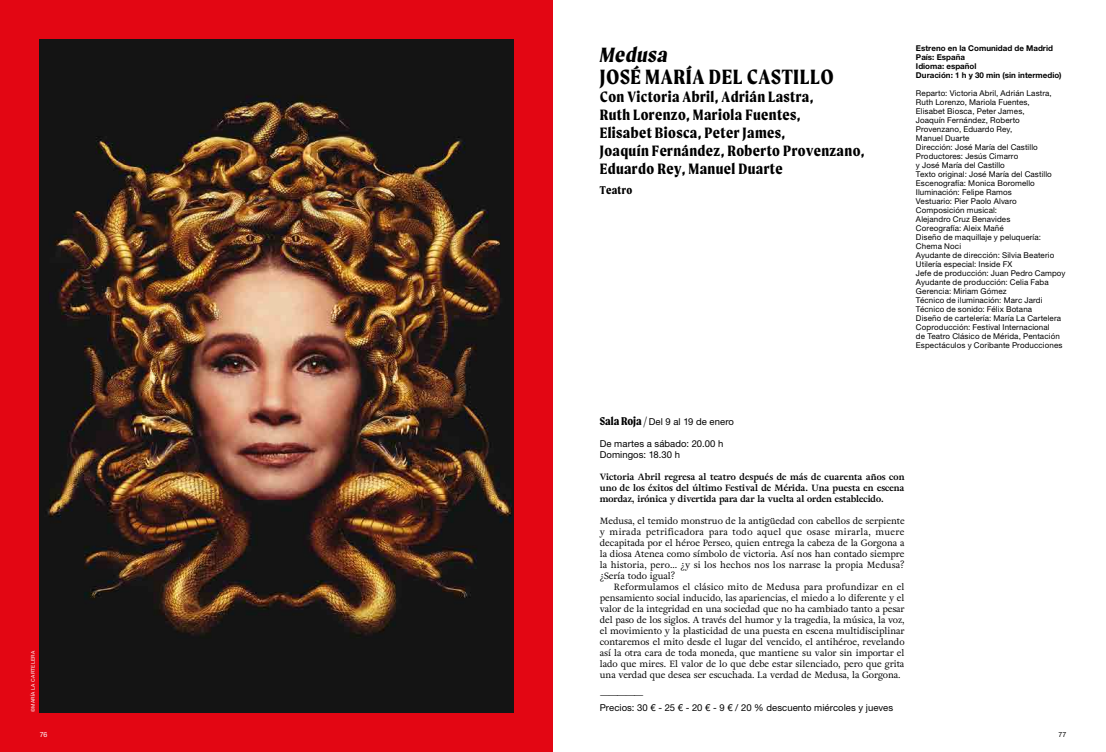
<style>
.page{position:relative;width:1106px;height:752px;background:#fff}
.page>*{position:absolute;margin:0;border:0;box-sizing:border-box;transform-origin:0 0}
.t1{font:700 22px "Moret";letter-spacing:.025em;color:#000}
.t2{font:italic 700 22px "Moret";letter-spacing:.025em;color:#000}
.t3{font:700 16px/18px "Moret";letter-spacing:.025em;color:#000}
.t4{font:700 12px "Moret";letter-spacing:.02em;color:#000}
.t5{font:9.5px/11px "Helvetica Neue LT Pro";letter-spacing:.005em;color:#000}
.t6{font:9px/11px "Adriane Text";letter-spacing:-.01em;color:#000;text-align:justify}
.t7{font:700 9px/11px "Adriane Text";letter-spacing:-.005em;color:#000;text-align:justify}
.t8{font:8px/9px "Helvetica Neue LT Pro";letter-spacing:.015em;color:#000}
.t9{font:700 8px/9px "Helvetica Neue LT Pro";color:#000}
.t10{font:7px "Helvetica Neue LT Pro";color:#fff}
.t11{font:7px "Helvetica Neue LT Pro";color:#000}
.t12{font:5px "Helvetica Neue LT Pro";letter-spacing:.05em;color:#fff}
.s1{font-family:"Moret";font-weight:700;font-size:12px}
</style>
<div class="page">
<div style="left:0;top:0;width:553px;height:751px;background:#e30613"></div>
<img style="left:40px;top:40px;width:473px;height:671px">
<p class="t12" style="left:30px;top:711px;width:63px;rotate:-90deg">©MARÍA LA CARTELERA</p>
<h1 class="t2" style="left:600px;top:42px;width:69px">Medusa</h1>
<h1 class="t1" style="left:600px;top:64px;width:235px">JOSÉ MARÍA DEL CASTILLO</h1>
<h2 class="t3" style="left:600px;top:87px;width:266px">Con Victoria Abril, Adrián Lastra,<br>Ruth Lorenzo, Mariola Fuentes,<br>Elisabet Biosca, Peter James,<br>Joaquín Fernández, Roberto Provenzano, Eduardo Rey, Manuel Duarte</h2>
<h3 class="t4" style="left:600px;top:183px;width:34px">Teatro</h3>
<p class="t9" style="left:916px;top:43px;width:147px">Estreno en la Comunidad de Madrid<br>País: España<br>Idioma: español<br>Duración: 1 h y 30 min (sin intermedio)</p>
<p class="t8" style="left:916px;top:88px;width:151px">Reparto: Victoria Abril, Adrián Lastra,<br>Ruth Lorenzo, Mariola Fuentes,<br>Elisabet Biosca, Peter James,<br>Joaquín Fernández, Roberto<br>Provenzano, Eduardo Rey,<br>Manuel Duarte<br>Dirección: José María del Castillo<br>Productores: Jesús Cimarro<br>y José María del Castillo<br>Texto original: José María del Castillo<br>Escenografía: Monica Boromello<br>Iluminación: Felipe Ramos<br>Vestuario: Pier Paolo Alvaro<br>Composición musical:<br>Alejandro Cruz Benavides<br>Coreografía: Aleix Mañé<br>Diseño de maquillaje y peluquería:<br>Chema Noci<br>Ayudante de dirección: Silvia Beaterio<br>Utilería especial: Inside FX<br>Jefe de producción: Juan Pedro Campoy<br>Ayudante de producción: Celia Faba<br>Gerencia: Miriam Gómez<br>Técnico de iluminación: Marc Jardi<br>Técnico de sonido: Félix Botana<br>Diseño de cartelería: María La Cartelera<br>Coproducción: Festival Internacional<br>de Teatro Clásico de Mérida, Pentación<br>Espectáculos y Coribante Producciones</p>
<p class="t5" style="left:600px;top:416px;width:136px"><span class="s1">Sala Roja /</span> Del 9 al 19 de enero</p>
<p class="t5" style="left:600px;top:438px;width:125px">De martes a sábado: 20.00 h<br>Domingos: 18.30 h</p>
<p class="t7" style="left:600px;top:471px;width:306px">Victoria Abril regresa al teatro después de más de cuarenta años con uno de los éxitos del último Festival de Mérida. Una puesta en escena mordaz, irónica y divertida para dar la vuelta al orden establecido.</p>
<p class="t6" style="left:600px;top:515px;width:306px">Medusa, el temido monstruo de la antigüedad con cabellos de serpiente y mirada petrificadora para todo aquel que osase mirarla, muere decapitada por el héroe Perseo, quien entrega la cabeza de la Gorgona a la diosa Atenea como símbolo de victoria. Así nos han contado siempre la historia, pero… ¿y si los hechos nos los narrase la propia Medusa? ¿Sería todo igual?</p>
<p class="t6" style="left:600px;top:581px;width:306px;text-indent:14px">Reformulamos el clásico mito de Medusa para profundizar en el pensamiento social inducido, las apariencias, el miedo a lo diferente y el valor de la integridad en una sociedad que no ha cambiado tanto a pesar del paso de los siglos. A través del humor y la tragedia, la música, la voz, el movimiento y la plasticidad de una puesta en escena multidisciplinar contaremos el mito desde el lugar del vencido, el antihéroe, revelando así la otra cara de toda moneda, que mantiene su valor sin importar el lado que mires. El valor de lo que debe estar silenciado, pero que grita una verdad que desea ser escuchada. La verdad de Medusa, la Gorgona.</p>
<p class="t6" style="left:600px;top:689px;width:46px">—————</p>
<p class="t5" style="left:600px;top:702px;width:295px">Precios: 30 € - 25 € - 20 € - 9 € / 20 % descuento miércoles y jueves</p>
<p class="t10" style="left:40px;top:729px;width:9px">76</p>
<p class="t11" style="left:1058px;top:729px;width:9px">77</p>
</div>
